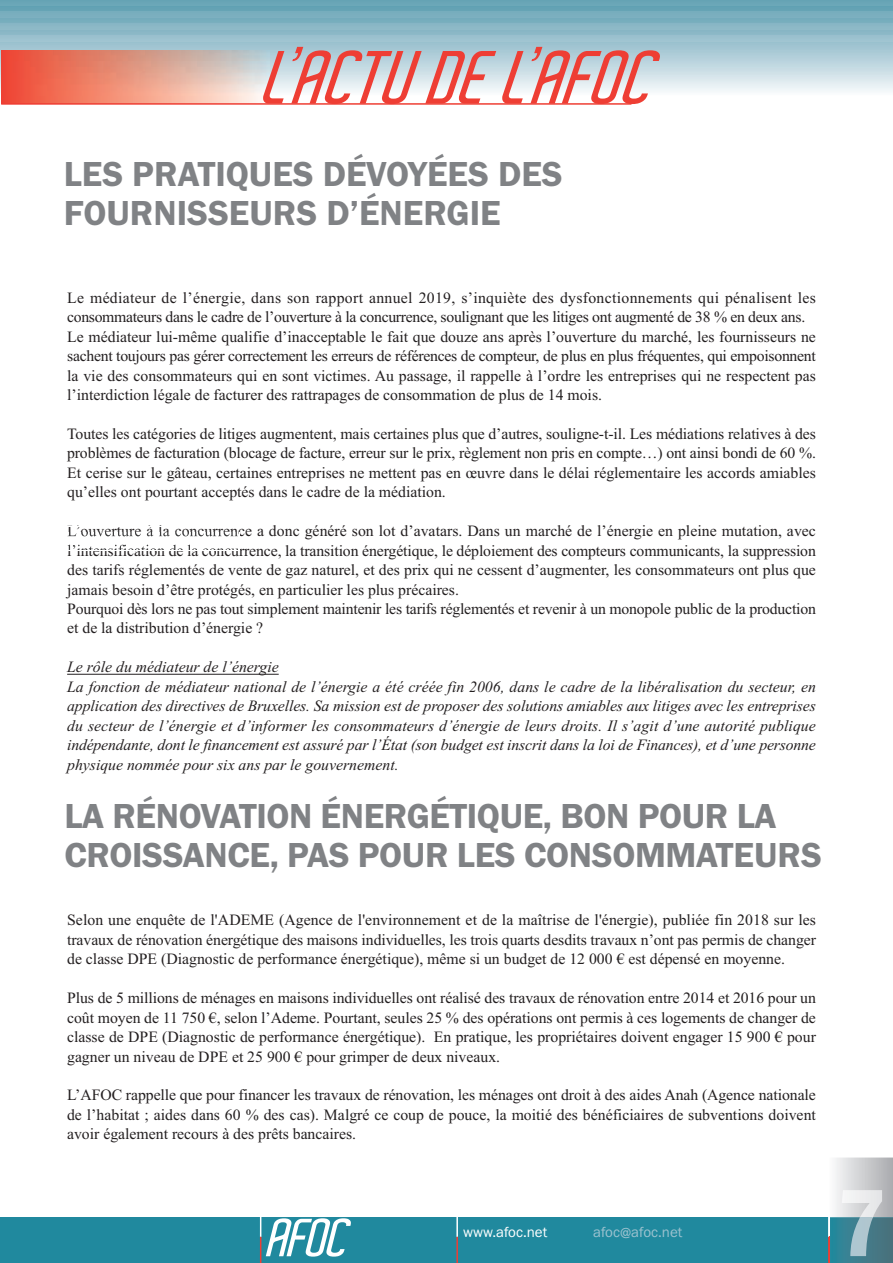
<style>
.page{position:relative;width:893px;height:1263px;background:#fff}
.page>*{position:absolute;margin:0;border:0;box-sizing:border-box;transform-origin:0 0}
.t1{font:600 36px/38.8px "Franklin Gothic";letter-spacing:-.01em;color:#808285}
.t2{font:15.75px/19.5px "Times New Roman";color:#231f20;text-align:justify}
.t3{font:italic 15.75px/19.5px "Times New Roman";color:#231f20}
.t4{font:15px "Franklin Gothic";color:#9cc2cf}
.t5{font:15px "Franklin Gothic";color:#fff}
</style>
<div class="page">
<hr style="left:67px;top:674px;width:212px;height:1px;background:#231f20">
<img style="left:0;top:0;width:893px;height:92px">
<div style="left:0;top:1217px;width:893px;height:46px;background:#20899e"></div>
<hr style="left:456px;top:1211px;width:2px;height:26px;background:#fff">
<hr style="left:456px;top:1237px;width:2px;height:26px;background:#ee3e34">
<svg style="left:260px;top:1217px;width:91px;height:46px"></svg>
<hr style="left:828px;top:1211px;width:2px;height:26px;background:#fff">
<hr style="left:828px;top:1237px;width:2px;height:26px;background:#ee3e34">
<div style="left:0;top:12px;width:893px;height:6px;background:#7aaebe"></div>
<div style="left:0;top:24px;width:893px;height:6px;background:#8cb8c6"></div>
<div style="left:0;top:36px;width:893px;height:6px;background:#9dc3d0"></div>
<img style="left:1px;top:51px;width:262px;height:52px">
<hr style="left:67px;top:525px;width:61px;height:1px;background:#3e3e3f">
<svg style="left:67px;top:532px;width:172px;height:5px"></svg>
<svg style="left:67px;top:532px;width:61px;height:4px"></svg>
<svg style="left:68px;top:545px;width:49px;height:5px"></svg>
<hr style="left:1px;top:103px;width:630px;height:2px;background:#ee3e34">
<svg style="left:263px;top:47px;width:397px;height:57px"></svg>
<img style="left:830px;top:1217px;width:63px;height:46px">
<img style="left:842px;top:1190px;width:40px;height:27px">
<img style="left:849px;top:1217px;width:25px;height:39px">
<h1 class="t1" style="left:64px;top:154px;width:500px">LES PRATIQUES DÉVOYÉES DES<br>FOURNISSEURS D’ÉNERGIE</h1>
<p class="t2" style="left:67px;top:287px;width:750px;text-align:left">Le médiateur de l’énergie, dans son rapport annuel 2019, s’inquiète des dysfonctionnements qui pénalisent les consommateurs dans le cadre de l’ouverture à la concurrence, soulignant que les litiges ont augmenté de 38 % en deux ans.<br>Le médiateur lui-même qualifie d’inacceptable le fait que douze ans après l’ouverture du marché, les fournisseurs ne sachent toujours pas gérer correctement les erreurs de références de compteur, de plus en plus fréquentes, qui empoisonnent la vie des consommateurs qui en sont victimes. Au passage, il rappelle à l’ordre les entreprises qui ne respectent pas l’interdiction légale de facturer des rattrapages de consommation de plus de 14 mois.</p>
<p class="t2" style="left:67px;top:424px;width:750px">Toutes les catégories de litiges augmentent, mais certaines plus que d’autres, souligne-t-il. Les médiations relatives à des problèmes de facturation (blocage de facture, erreur sur le prix, règlement non pris en compte…) ont ainsi bondi de 60 %.<br>Et cerise sur le gâteau, certaines entreprises ne mettent pas en œuvre dans le délai réglementaire les accords amiables qu’elles ont pourtant acceptés dans le cadre de la médiation.</p>
<p class="t2" style="left:67px;top:521px;width:750px;text-align:left">L’ouverture à la concurrence a donc généré son lot d’avatars. Dans un marché de l’énergie en pleine mutation, avec l’intensification de la concurrence, la transition énergétique, le déploiement des compteurs communicants, la suppression des tarifs réglementés de vente de gaz naturel, et des prix qui ne cessent d’augmenter, les consommateurs ont plus que jamais besoin d’être protégés, en particulier les plus précaires.<br>Pourquoi dès lors ne pas tout simplement maintenir les tarifs réglementés et revenir à un monopole public de la production et de la distribution d’énergie ?</p>
<p class="t3" style="left:67px;top:657px;width:750px">Le rôle du médiateur de l’énergie<br>La fonction de médiateur national de l’énergie a été créée fin 2006, dans le cadre de la libéralisation du secteur, en application des directives de Bruxelles. Sa mission est de proposer des solutions amiables aux litiges avec les entreprises du secteur de l’énergie et d’informer les consommateurs d’énergie de leurs droits. Il s’agit d’une autorité publique indépendante, dont le financement est assuré par l’État (son budget est inscrit dans la loi de Finances), et d’une personne physique nommée pour six ans par le gouvernement.</p>
<h1 class="t1" style="left:64px;top:796px;width:759px">LA RÉNOVATION ÉNERGÉTIQUE, BON POUR LA<br>CROISSANCE, PAS POUR LES CONSOMMATEURS</h1>
<p class="t2" style="left:67px;top:910px;width:750px">Selon une enquête de l'ADEME (Agence de l'environnement et de la maîtrise de l'énergie), publiée fin 2018 sur les travaux de rénovation énergétique des maisons individuelles, les trois quarts desdits travaux n’ont pas permis de changer de classe DPE (Diagnostic de performance énergétique), même si un budget de 12 000 € est dépensé en moyenne.</p>
<p class="t2" style="left:67px;top:988px;width:750px">Plus de 5 millions de ménages en maisons individuelles ont réalisé des travaux de rénovation entre 2014 et 2016 pour un coût moyen de 11 750 €, selon l’Ademe. Pourtant, seules 25 % des opérations ont permis à ces logements de changer de classe de DPE (Diagnostic de performance énergétique). En pratique, les propriétaires doivent engager 15 900 € pour gagner un niveau de DPE et 25 900 € pour grimper de deux niveaux.</p>
<p class="t2" style="left:67px;top:1085px;width:750px">L’AFOC rappelle que pour financer les travaux de rénovation, les ménages ont droit à des aides Anah (Agence nationale de l’habitat ; aides dans 60 % des cas). Malgré ce coup de pouce, la moitié des bénéficiaires de subventions doivent avoir également recours à des prêts bancaires.</p>
<p class="t5" style="left:463px;top:1223px;width:86px">www.afoc.net</p>
<p class="t4" style="left:593px;top:1223px;width:91px">afoc@afoc.net</p>
</div>
